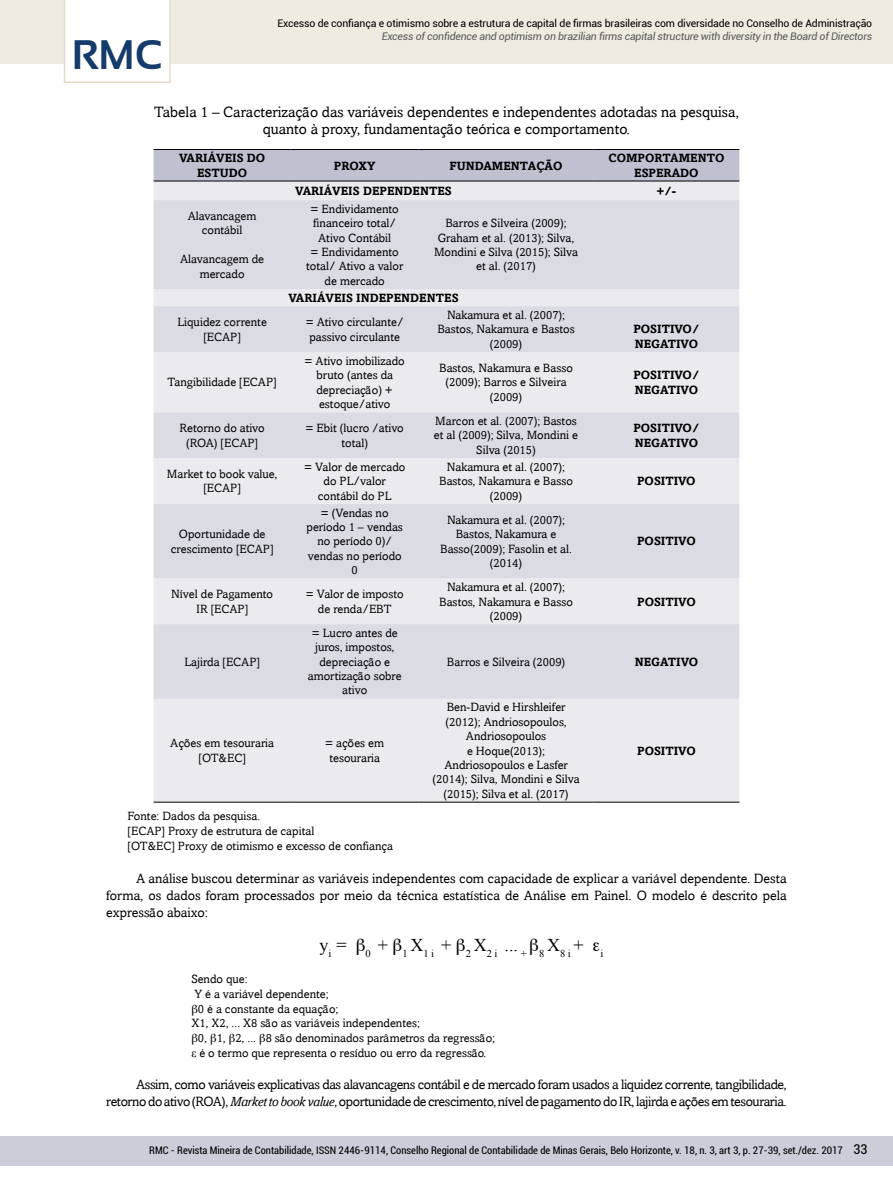
<style>
.page{position:relative;width:893px;height:1191px;background:#fff}
.page>*{position:absolute;margin:0;border:0;box-sizing:border-box;transform-origin:0 0}
.t1{font:700 41.25px "Sansation";color:#143b6b}
.t2{font:15px/17px "Amasis";color:#000;text-align:center}
.t3{font:13.5px/17px "Amasis";letter-spacing:-.03em;color:#000;text-align:justify}
.t4{font:condensed 13.5px "Roboto";color:#000}
.t5{font:12px/14.4px "Amasis";color:#000;text-align:center}
.t6{font:700 12px/14.4px "Amasis";color:#000}
.t7{font:condensed 10.5px "Roboto";color:#000}
.t8{font:10.5px "Roboto";letter-spacing:-.015em;color:#000}
.t9{font:italic 10.5px "Roboto";letter-spacing:-.02em;color:#58595b}
.t10{font:10.5px "Times New Roman";color:#000}
.s1{font-family:"Times New Roman"}
.s2{font-style:italic}
</style>
<div class="page">
<div style="left:154px;top:150px;width:585px;height:31px;background:#bfc1d1"></div>
<div style="left:154px;top:182px;width:585px;height:620px;background:#eaeaef"></div>
<svg style="left:154px;top:200px;width:585px;height:499px;background:#e0e0e7"></svg>
<hr style="left:154px;top:802px;width:137px;height:1px;background:#000">
<hr style="left:291px;top:802px;width:128px;height:1px;background:#000">
<hr style="left:419px;top:802px;width:174px;height:1px;background:#000">
<hr style="left:593px;top:802px;width:146px;height:1px;background:#000">
<hr style="left:154px;top:149px;width:137px;height:1px;background:#000">
<hr style="left:291px;top:149px;width:128px;height:1px;background:#000">
<hr style="left:419px;top:149px;width:174px;height:1px;background:#000">
<hr style="left:593px;top:149px;width:146px;height:1px;background:#000">
<hr style="left:154px;top:181px;width:137px;height:1px;background:#000">
<hr style="left:291px;top:181px;width:128px;height:1px;background:#000">
<hr style="left:419px;top:181px;width:174px;height:1px;background:#000">
<hr style="left:593px;top:181px;width:146px;height:1px;background:#000">
<div style="left:0;top:1135px;width:893px;height:30px;background:#cdcdda"></div>
<div style="left:0;top:0;width:893px;height:64px;background:#efebe1"></div>
<div style="left:64px;top:0;width:107px;height:83px;background:#fff"></div>
<h1 class="t1" style="left:72px;top:32px;width:92px">RMC</h1>
<p class="t8" style="left:277px;top:16px;width:596px">Excesso de confiança e otimismo sobre a estrutura de capital de firmas brasileiras com diversidade no Conselho de Administração</p>
<p class="t9" style="left:382px;top:29px;width:492px">Excess of confidence and optimism on brazilian firms capital structure with diversity in the Board of Directors</p>
<p class="t2" style="left:154px;top:103px;width:586px">Tabela 1 – Caracterização das variáveis dependentes e independentes adotadas na pesquisa, quanto à proxy, fundamentação teórica e comportamento.</p>
<p class="t6" style="left:179px;top:151px;width:88px;text-align:center">VARIÁVEIS DO<br>ESTUDO</p>
<p class="t6" style="left:334px;top:158px;width:43px">PROXY</p>
<p class="t6" style="left:450px;top:158px;width:114px">FUNDAMENTAÇÃO</p>
<p class="t6" style="left:608px;top:151px;width:117px;text-align:center">COMPORTAMENTO<br>ESPERADO</p>
<p class="t6" style="left:295px;top:183px;width:158px">VARIÁVEIS DEPENDENTES</p>
<p class="t6" style="left:656px;top:183px;width:21px">+/-</p>
<p class="t5" style="left:188px;top:209px;width:70px">Alavancagem contábil</p>
<p class="t5" style="left:180px;top:252px;width:86px">Alavancagem de mercado</p>
<p class="t5" style="left:306px;top:201px;width:99px">= Endividamento financeiro total/<br>Ativo Contábil<br>= Endividamento total/ Ativo a valor de mercado</p>
<p class="t5" style="left:434px;top:216px;width:146px">Barros e Silveira (2009);<br>Graham et al. (2013); Silva,<br>Mondini e Silva (2015); Silva et al. (2017)</p>
<p class="t6" style="left:288px;top:290px;width:172px">VARIÁVEIS INDEPENDENTES</p>
<p class="t5" style="left:177px;top:315px;width:91px">Liquidez corrente [ECAP]</p>
<p class="t5" style="left:306px;top:315px;width:99px;text-align:left">= Ativo circulante/ passivo circulante</p>
<p class="t5" style="left:437px;top:308px;width:139px">Nakamura et al. (2007);<br>Bastos, Nakamura e Bastos (2009)</p>
<p class="t6" style="left:633px;top:322px;width:67px">POSITIVO/<br>NEGATIVO</p>
<p class="t5" style="left:168px;top:375px;width:111px">Tangibilidade [ECAP]</p>
<p class="t5" style="left:305px;top:353px;width:102px">= Ativo imobilizado bruto (antes da depreciação) + estoque/ativo</p>
<p class="t5" style="left:439px;top:361px;width:135px">Bastos, Nakamura e Basso (2009); Barros e Silveira (2009)</p>
<p class="t6" style="left:633px;top:368px;width:67px">POSITIVO/<br>NEGATIVO</p>
<p class="t5" style="left:180px;top:421px;width:87px">Retorno do ativo (ROA) [ECAP]</p>
<p class="t5" style="left:306px;top:421px;width:100px">= Ebit (lucro /ativo total)</p>
<p class="t5" style="left:434px;top:413px;width:146px">Marcon et al. (2007); Bastos et al (2009); Silva, Mondini e<br>Silva (2015)</p>
<p class="t6" style="left:633px;top:421px;width:67px">POSITIVO/<br>NEGATIVO</p>
<p class="t5" style="left:167px;top:466px;width:112px">Market to book value, [ECAP]</p>
<p class="t5" style="left:304px;top:459px;width:103px">= Valor de mercado do PL/valor contábil do PL</p>
<p class="t5" style="left:439px;top:459px;width:135px">Nakamura et al. (2007);<br>Bastos, Nakamura e Basso (2009)</p>
<p class="t6" style="left:637px;top:474px;width:60px">POSITIVO</p>
<p class="t5" style="left:171px;top:527px;width:104px">Oportunidade de crescimento [ECAP]</p>
<p class="t5" style="left:307px;top:505px;width:98px">= (Vendas no período 1 – vendas no período 0)/ vendas no período<br>0</p>
<p class="t5" style="left:440px;top:512px;width:133px">Nakamura et al. (2007);<br>Bastos, Nakamura e<br>Basso(2009); Fasolin et al. (2014)</p>
<p class="t5" style="left:171px;top:587px;width:103px">Nível de Pagamento<br>IR [ECAP]</p>
<p class="t5" style="left:306px;top:587px;width:99px">= Valor de imposto de renda/EBT</p>
<p class="t5" style="left:439px;top:579px;width:135px">Nakamura et al. (2007);<br>Bastos, Nakamura e Basso (2009)</p>
<p class="t6" style="left:637px;top:534px;width:60px">POSITIVO</p>
<p class="t6" style="left:637px;top:594px;width:60px">POSITIVO</p>
<p class="t5" style="left:184px;top:654px;width:77px">Lajirda [ECAP]</p>
<p class="t5" style="left:308px;top:625px;width:95px">= Lucro antes de juros, impostos, depreciação e amortização sobre ativo</p>
<p class="t5" style="left:170px;top:736px;width:105px">Ações em tesouraria [OT&amp;EC]</p>
<p class="t5" style="left:325px;top:736px;width:60px">= ações em tesouraria</p>
<p class="t5" style="left:447px;top:654px;width:120px">Barros e Silveira (2009)</p>
<p class="t6" style="left:635px;top:654px;width:65px">NEGATIVO</p>
<p class="t5" style="left:433px;top:700px;width:148px">Ben-David e Hirshleifer (2012); Andriosopoulos,<br>Andriosopoulos<br>e Hoque(2013);<br>Andriosopoulos e Lasfer (2014); Silva, Mondini e Silva (2015); Silva et al. (2017)</p>
<p class="t6" style="left:637px;top:743px;width:60px">POSITIVO</p>
<p class="t5" style="left:128px;top:808px;width:267px;line-height:14.9px;text-align:left">Fonte: Dados da pesquisa.<br>[ECAP] Proxy de estrutura de capital<br>[OT&amp;EC] Proxy de otimismo e excesso de confiança</p>
<p class="t3" style="left:106px;top:870px;width:682px;text-indent:30px">A análise buscou determinar as variáveis independentes com capacidade de explicar a variável dependente. Desta forma, os dados foram processados por meio da técnica estatística de Análise em Painel. O modelo é descrito pela expressão abaixo:</p>
<p class="t10" style="left:319px;top:946px;width:285px"><sup>y</sup>i <sup>=</sup> 0 <sup>+</sup> 1 <sup>X</sup>1 i <sup>+</sup> 2 <sup>X</sup>2 i <sup>...</sup> + 8 <sup>X</sup>8 i <sup>+</sup> i</p>
<p class="t5" style="left:191px;top:971px;width:58px">Sendo que:</p>
<p class="t5" style="left:194px;top:986px;width:136px">Y é a variável dependente;</p>
<p class="t5" style="left:198px;top:1001px;width:142px">0 é a constante da equação;</p>
<p class="t5" style="left:191px;top:1016px;width:230px">X1, X2, ... X8 são as variáveis independentes;</p>
<p class="t5" style="left:198px;top:1030px;width:299px">0, 1, 2, ... 8 são denominados parâmetros da regressão;</p>
<p class="t5" style="left:191px;top:1045px;width:297px"><span class="s1">ε</span> é o termo que representa o resíduo ou erro da regressão.</p>
<p class="t3" style="left:106px;top:1075px;width:682px;text-align:right">Assim, como variáveis explicativas das alavancagens contábil e de mercado foram usados a liquidez corrente, tangibilidade, retorno do ativo (ROA), <span class="s2">Market to book value</span>, oportunidade de crescimento, nível de pagamento do IR, lajirda e ações em tesouraria.</p>
<p class="t7" style="left:149px;top:1143px;width:695px">RMC - Revista Mineira de Contabilidade, ISSN 2446-9114, Conselho Regional de Contabilidade de Minas Gerais, Belo Horizonte, v. 18, n. 3, art 3, p. 27-39, set./dez. 2017</p>
<p class="t4" style="left:853px;top:1140px;width:15px">33</p>
</div>
